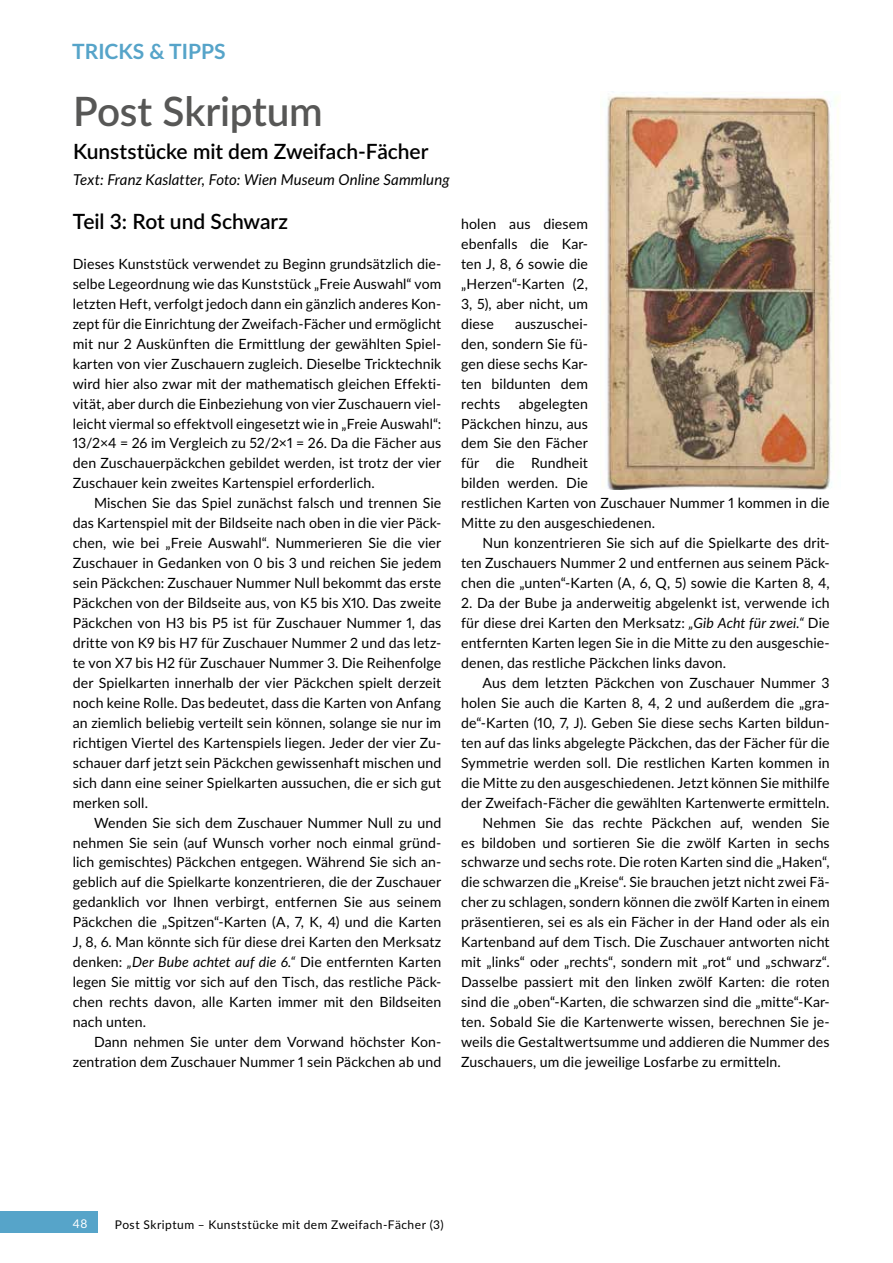
<style>
.page{position:relative;width:893px;height:1263px;background:#fff}
.page>*{position:absolute;margin:0;border:0;box-sizing:border-box;transform-origin:0 0}
.t1{font:600 40.5px "Lato";letter-spacing:-.005em;color:#575756}
.t2{font:600 21px "Lato";letter-spacing:-.005em;color:#000}
.t3{font:700 21px "Lato";color:#56a4c9}
.t4{font:italic 15px "Lato";letter-spacing:.005em;color:#000}
.t5{font:14.1px/20px "Lato";letter-spacing:.01em;color:#000;text-align:justify}
.t6{font:12px "Lato";letter-spacing:.04em;color:#000}
.t7{font:12px "Lato";color:#fff}
.s1{font-style:italic}
</style>
<div class="page">
<img style="left:607px;top:95px;width:232px;height:394px">
<div style="left:0;top:1212px;width:98px;height:21px;background:#56a4c9"></div>
<h2 class="t3" style="left:72px;top:36px;width:155px">TRICKS &amp; TIPPS</h2>
<h1 class="t1" style="left:73px;top:82px;width:251px">Post Skriptum</h1>
<h2 class="t2" style="left:73px;top:136px;width:357px">Kunststücke mit dem Zweifach-Fächer</h2>
<p class="t4" style="left:73px;top:169px;width:378px">Text: Franz Kaslatter, Foto: Wien Museum Online Sammlung</p>
<h2 class="t2" style="left:73px;top:206px;width:217px">Teil 3: Rot und Schwarz</h2>
<p class="t5" style="left:73px;top:253px;width:370px">Dieses Kunststück verwendet zu Beginn grundsätzlich die&shy;selbe Legeordnung wie das Kunststück „Freie Auswahl“ vom letzten Heft, verfolgt jedoch dann ein gänzlich anderes Kon&shy;zept für die Einrichtung der Zweifach-Fächer und ermöglicht mit nur 2 Auskünften die Ermittlung der gewählten Spiel&shy;karten von vier Zuschauern zugleich. Dieselbe Tricktechnik wird hier also zwar mit der mathematisch gleichen Effekti&shy;vität, aber durch die Einbeziehung von vier Zuschauern viel&shy;leicht viermal so effektvoll eingesetzt wie in „Freie Auswahl“:<br>13/2×4 = 26 im Vergleich zu 52/2×1 = 26. Da die Fächer aus den Zuschauerpäckchen gebildet werden, ist trotz der vier Zuschauer kein zweites Kartenspiel erforderlich.</p>
<p class="t5" style="left:73px;top:493px;width:370px;text-indent:21px">Mischen Sie das Spiel zunächst falsch und trennen Sie das Kartenspiel mit der Bildseite nach oben in die vier Päck&shy;chen, wie bei „Freie Auswahl“. Nummerieren Sie die vier Zuschauer in Gedanken von 0 bis 3 und reichen Sie jedem sein Päckchen: Zuschauer Nummer Null bekommt das erste Päckchen von der Bildseite aus, von K5 bis X10. Das zweite Päckchen von H3 bis P5 ist für Zuschauer Nummer 1, das dritte von K9 bis H7 für Zuschauer Nummer 2 und das letz&shy;te von X7 bis H2 für Zuschauer Nummer 3. Die Reihenfolge der Spielkarten innerhalb der vier Päckchen spielt derzeit noch keine Rolle. Das bedeutet, dass die Karten von Anfang an ziemlich beliebig verteilt sein können, solange sie nur im richtigen Viertel des Kartenspiels liegen. Jeder der vier Zu&shy;schauer darf jetzt sein Päckchen gewissenhaft mischen und sich dann eine seiner Spielkarten aussuchen, die er sich gut merken soll.</p>
<p class="t5" style="left:73px;top:812px;width:370px;text-indent:21px">Wenden Sie sich dem Zuschauer Nummer Null zu und nehmen Sie sein (auf Wunsch vorher noch einmal gründ&shy;lich gemischtes) Päckchen entgegen. Während Sie sich an&shy;geblich auf die Spielkarte konzentrieren, die der Zuschauer gedanklich vor Ihnen verbirgt, entfernen Sie aus seinem Päckchen die „Spitzen“-Karten (A, 7, K, 4) und die Karten J, 8, 6. Man könnte sich für diese drei Karten den Merksatz denken: <span class="s1">„Der Bube achtet auf die 6.“</span> Die entfernten Karten legen Sie mittig vor sich auf den Tisch, das restliche Päck&shy;chen rechts davon, alle Karten immer mit den Bildseiten nach unten.</p>
<p class="t5" style="left:73px;top:1031px;width:370px;text-align:right">Dann nehmen Sie unter dem Vorwand höchster Kon&shy;zentration dem Zuschauer Nummer 1 sein Päckchen ab und</p>
<p class="t5" style="left:461px;top:213px;width:128px">holen aus diesem ebenfalls die Kar&shy;ten J, 8, 6 sowie die „Herzen“-Karten (2, 3, 5), aber nicht, um diese</p>
<p class="t5" style="left:461px;top:313px;width:128px;text-indent:54px">auszuschei&shy;den, sondern Sie fü&shy;gen diese sechs Kar&shy;ten bildunten dem rechts</p>
<p class="t5" style="left:461px;top:393px;width:370px;text-align:left;text-indent:58px">abgelegten<br>Päckchen hinzu, aus<br>dem Sie den Fächer<br>für die Rundheit<br>bilden werden. Die<br>restlichen Karten von Zuschauer Nummer 1 kommen in die<br>Mitte zu den ausgeschiedenen.</p>
<p class="t5" style="left:461px;top:532px;width:370px;text-indent:21px">Nun konzentrieren Sie sich auf die Spielkarte des drit&shy;ten Zuschauers Nummer 2 und entfernen aus seinem Päck&shy;chen die „unten“-Karten (A, 6, Q, 5) sowie die Karten 8, 4,</p>
<p class="t5" style="left:461px;top:592px;width:370px">2. Da der Bube ja anderweitig abgelenkt ist, verwende ich für diese drei Karten den Merksatz: <span class="s1">„Gib Acht für zwei.“</span> Die entfernten Karten legen Sie in die Mitte zu den ausgeschie&shy;denen, das restliche Päckchen links davon.</p>
<p class="t5" style="left:482px;top:672px;width:349px">Aus dem letzten Päckchen von Zuschauer Nummer 3</p>
<p class="t5" style="left:461px;top:692px;width:370px">holen Sie auch die Karten 8, 4, 2 und außerdem die „gra-</p>
<p class="t5" style="left:461px;top:712px;width:370px">de“-Karten (10, 7, J). Geben Sie diese sechs Karten bildun-</p>
<p class="t5" style="left:461px;top:732px;width:370px">ten auf das links abgelegte Päckchen, das der Fächer für die</p>
<p class="t5" style="left:461px;top:752px;width:370px">Symmetrie werden soll. Die restlichen Karten kommen in</p>
<p class="t5" style="left:461px;top:772px;width:370px">die Mitte zu den ausgeschiedenen. Jetzt können Sie mithilfe</p>
<p class="t5" style="left:461px;top:792px;width:370px">der Zweifach-Fächer die gewählten Kartenwerte ermitteln.</p>
<p class="t5" style="left:482px;top:812px;width:349px">Nehmen Sie das rechte Päckchen auf, wenden Sie</p>
<p class="t5" style="left:461px;top:832px;width:370px">es bildoben und sortieren Sie die zwölf Karten in sechs</p>
<p class="t5" style="left:461px;top:852px;width:370px">schwarze und sechs rote. Die roten Karten sind die „Haken“,</p>
<p class="t5" style="left:461px;top:872px;width:370px">die schwarzen die „Kreise“. Sie brauchen jetzt nicht zwei Fä-</p>
<p class="t5" style="left:461px;top:892px;width:370px">cher zu schlagen, sondern können die zwölf Karten in einem</p>
<p class="t5" style="left:461px;top:912px;width:370px">präsentieren, sei es als ein Fächer in der Hand oder als ein</p>
<p class="t5" style="left:461px;top:931px;width:370px">Kartenband auf dem Tisch. Die Zuschauer antworten nicht</p>
<p class="t5" style="left:461px;top:951px;width:370px">mit „links“ oder „rechts“, sondern mit „rot“ und „schwarz“.</p>
<p class="t5" style="left:461px;top:971px;width:370px">Dasselbe passiert mit den linken zwölf Karten: die roten</p>
<p class="t5" style="left:461px;top:991px;width:370px">sind die „oben“-Karten, die schwarzen sind die „mitte“-Kar-</p>
<p class="t5" style="left:461px;top:1011px;width:370px">ten. Sobald Sie die Kartenwerte wissen, berechnen Sie je-</p>
<p class="t5" style="left:461px;top:1031px;width:370px">weils die Gestaltwertsumme und addieren die Nummer des</p>
<p class="t5" style="left:461px;top:1051px;width:321px">Zuschauers, um die jeweilige Losfarbe zu ermitteln.</p>
<p class="t7" style="left:73px;top:1215px;width:16px">48</p>
<p class="t6" style="left:115px;top:1215px;width:330px">Post Skriptum – Kunststücke mit dem Zweifach-Fächer (3)</p>
</div>
